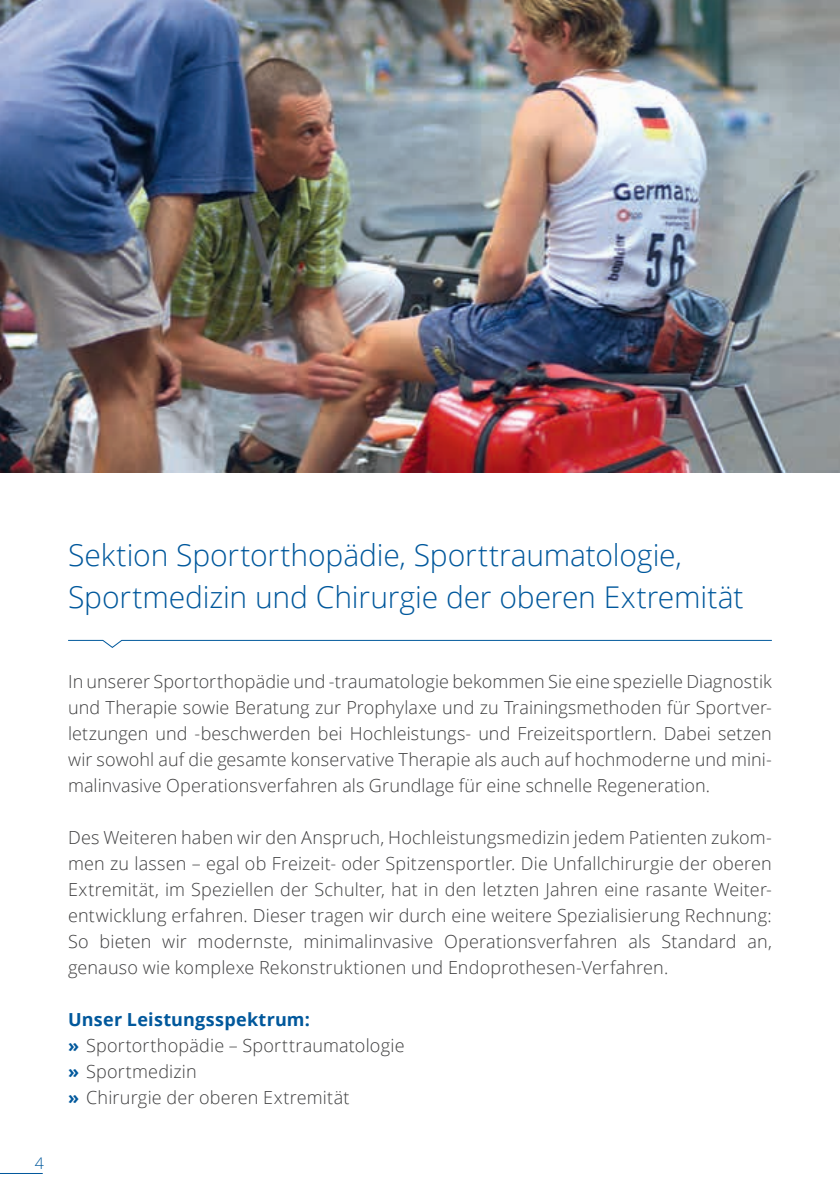
<style>
.page{position:relative;width:840px;height:1191px;background:#fff}
.page>*{position:absolute;margin:0;border:0;box-sizing:border-box;transform-origin:0 0}
.t1{font:300 30px/42px "Open Sans";letter-spacing:-.005em;color:#01589c}
.t2{font:300 18px/26px "Open Sans";letter-spacing:.01em;color:#3e3e3f;text-align:justify}
.t3{font:300 16px "Open Sans";color:#01589c}
.s1{font-weight:700;color:#01589c}
</style>
<div class="page">
<hr style="left:0;top:1173px;width:43px;height:1px;background:#01589c">
<svg style="left:68px;top:639px;width:704px;height:9px"></svg>
<img style="left:0;top:0;width:839px;height:473px">
<p class="t3" style="left:35px;top:1152px;width:11px">4</p>
<h1 class="t1" style="left:68px;top:533px;width:676px">Sektion Sportorthopädie, Sporttraumatologie,<br>Sportmedizin und Chirurgie der oberen Extremität</h1>
<p class="t2" style="left:68px;top:668px;width:704px">In unserer Sportorthopädie und -traumatologie bekommen Sie eine spezielle Diagnostik und Therapie sowie Beratung zur Prophylaxe und zu Trainingsmethoden für Sportver&shy;letzungen und -beschwerden bei Hochleistungs- und Freizeitsportlern. Dabei setzen wir sowohl auf die gesamte konservative Therapie als auch auf hochmoderne und mini&shy;malinvasive Operationsverfahren als Grundlage für eine schnelle Regeneration.</p>
<p class="t2" style="left:68px;top:824px;width:705px">Des Weiteren haben wir den Anspruch, Hochleistungsmedizin jedem Patienten zukom&shy;men zu lassen – egal ob Freizeit- oder Spitzensportler. Die Unfallchirurgie der oberen Extremität, im Speziellen der Schulter, hat in den letzten Jahren eine rasante Weiter&shy;entwicklung erfahren. Dieser tragen wir durch eine weitere Spezialisierung Rechnung:<br>So bieten wir modernste, minimalinvasive Operationsverfahren als Standard an, genauso wie komplexe Rekonstruktionen und Endoprothesen-Verfahren.</p>
<p class="t2" style="left:68px;top:1006px;width:338px;text-align:left"><span class="s1">Unser Leistungsspektrum:<br>»</span> Sportorthopädie – Sporttraumatologie <span class="s1">»</span> Sportmedizin<br><span class="s1">»</span> Chirurgie der oberen Extremität</p>
</div>
